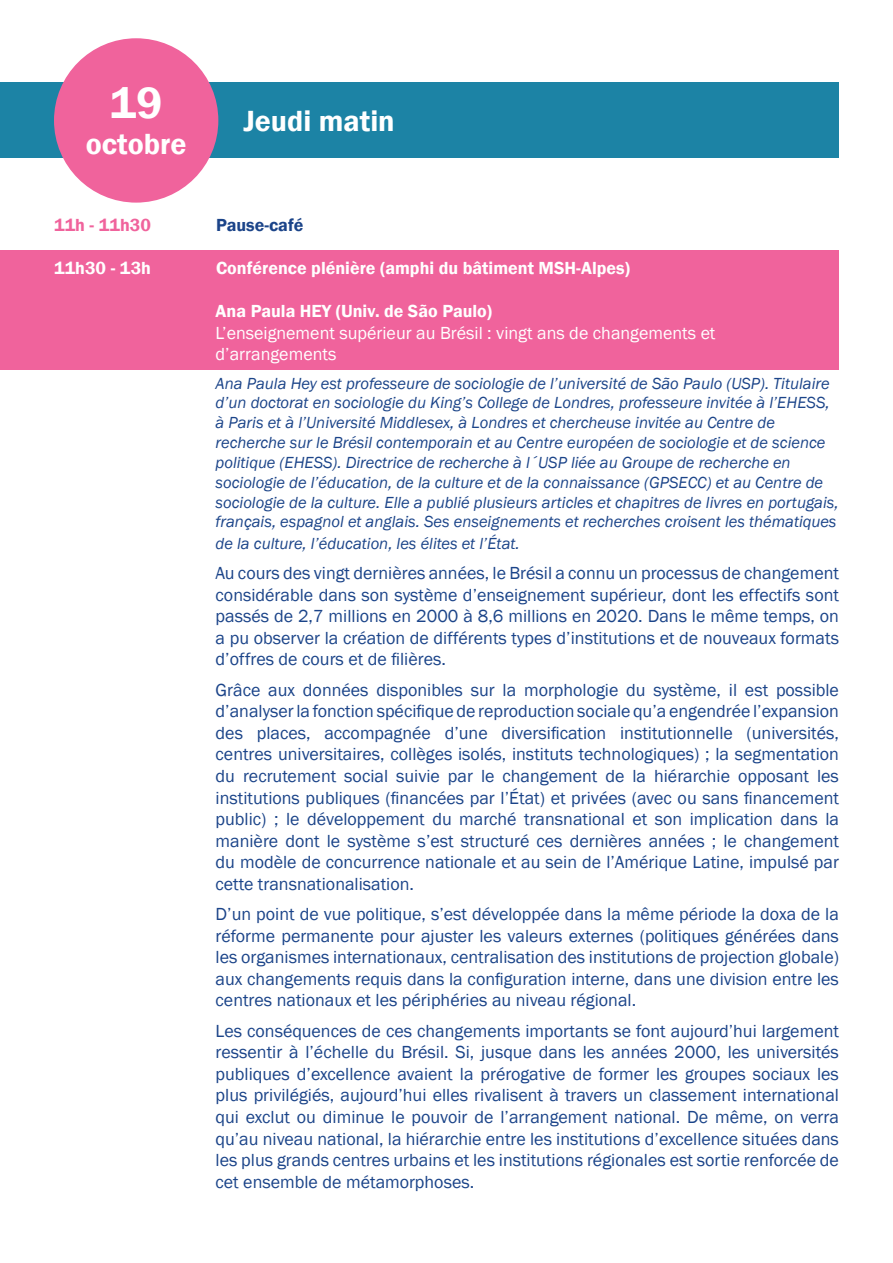
<style>
.page{position:relative;width:893px;height:1263px;background:#fff}
.page>*{position:absolute;margin:0;border:0;box-sizing:border-box;transform-origin:0 0}
.t1{font:600 45px "Franklin Gothic";color:#fff}
.t2{font:600 30px "Franklin Gothic";color:#fff}
.t3{font:18px/21.6px "Franklin Gothic";color:#1b4489;text-align:justify}
.t4{font:600 18px "Franklin Gothic";color:#fff}
.t5{font:18px/21.6px "Franklin Gothic";color:#fff}
.t6{font:600 18px "Franklin Gothic";color:#1b4489}
.t7{font:600 18px "Franklin Gothic";color:#f0639c}
.t8{font:italic 16.5px/19.8px "Franklin Gothic";color:#1b4489}
</style>
<div class="page">
<div style="left:0;top:251px;width:839px;height:119px;background:#f0639c"></div>
<div style="left:0;top:83px;width:839px;height:75px;background:#1c83a5"></div>
<div style="left:54px;top:38px;width:164px;height:165px;background:#f0639c;border-radius:50%"></div>
<h1 class="t1" style="left:110px;top:75px;width:54px">19</h1>
<h2 class="t2" style="left:86px;top:126px;width:102px">octobre</h2>
<h2 class="t2" style="left:243px;top:102px;width:153px">Jeudi matin</h2>
<p class="t7" style="left:54px;top:214px;width:98px">11h - 11h30</p>
<p class="t6" style="left:216px;top:214px;width:89px">Pause-café</p>
<p class="t4" style="left:54px;top:257px;width:98px">11h30 - 13h</p>
<p class="t4" style="left:216px;top:257px;width:415px">Conférence plénière (amphi du bâtiment MSH-Alpes)</p>
<p class="t4" style="left:216px;top:300px;width:278px">Ana Paula HEY (Univ. de São Paulo)</p>
<p class="t5" style="left:216px;top:322px;width:501px">L’enseignement supérieur au Brésil : vingt ans de changements et d’arrangements</p>
<p class="t8" style="left:216px;top:374px;width:624px">Ana Paula Hey est professeure de sociologie de l’université de São Paulo (USP). Titulaire d’un doctorat en sociologie du King’s College de Londres, professeure invitée à l’EHESS, à Paris et à l’Université Middlesex, à Londres et chercheuse invitée au Centre de recherche sur le Brésil contemporain et au Centre européen de sociologie et de science politique (EHESS). Directrice de recherche à l´USP liée au Groupe de recherche en sociologie de l’éducation, de la culture et de la connaissance (GPSECC) et au Centre de sociologie de la culture. Elle a publié plusieurs articles et chapitres de livres en portugais, français, espagnol et anglais. Ses enseignements et recherches croisent les thématiques</p>
<p class="t8" style="left:216px;top:534px;width:306px">de la culture, l’éducation, les élites et l’État.</p>
<p class="t3" style="left:216px;top:563px;width:625px">Au cours des vingt dernières années, le Brésil a connu un processus de changement considérable dans son système d’enseignement supérieur, dont les effectifs sont passés de 2,7 millions en 2000 à 8,6 millions en 2020. Dans le même temps, on a pu observer la création de différents types d’institutions et de nouveaux formats d’offres de cours et de filières.</p>
<p class="t3" style="left:216px;top:679px;width:625px">Grâce aux données disponibles sur la morphologie du système, il est possible d’analyser la fonction spécifique de reproduction sociale qu’a engendrée l’expansion des places, accompagnée d’une diversification institutionnelle (universités, centres universitaires, collèges isolés, instituts technologiques) ; la segmentation du recrutement social suivie par le changement de la hiérarchie opposant les institutions publiques (financées par l’État) et privées (avec ou sans financement public) ; le développement du marché transnational et son implication dans la manière dont le système s’est structuré ces dernières années ; le changement du modèle de concurrence nationale et au sein de l’Amérique Latine, impulsé par cette transnationalisation.</p>
<p class="t3" style="left:216px;top:904px;width:625px">D’un point de vue politique, s’est développée dans la même période la doxa de la réforme permanente pour ajuster les valeurs externes (politiques générées dans les organismes internationaux, centralisation des institutions de projection globale) aux changements requis dans la configuration interne, dans une division entre les centres nationaux et les périphéries au niveau régional.</p>
<p class="t3" style="left:216px;top:1020px;width:625px">Les conséquences de ces changements importants se font aujourd’hui largement ressentir à l’échelle du Brésil. Si, jusque dans les années 2000, les universités publiques d’excellence avaient la prérogative de former les groupes sociaux les plus privilégiés, aujourd’hui elles rivalisent à travers un classement international qui exclut ou diminue le pouvoir de l’arrangement national. De même, on verra qu’au niveau national, la hiérarchie entre les institutions d’excellence situées dans les plus grands centres urbains et les institutions régionales est sortie renforcée de cet ensemble de métamorphoses.</p>
</div>
